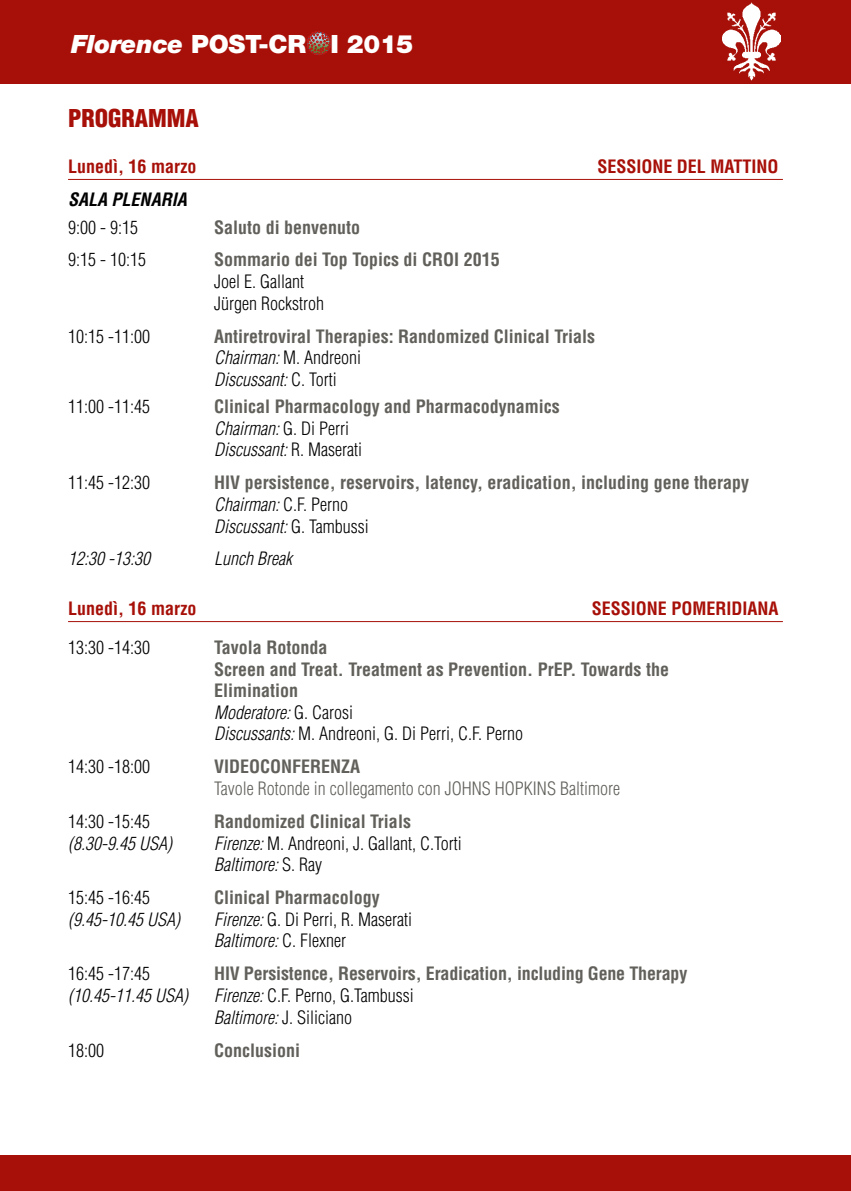
<style>
.page{position:relative;width:851px;height:1191px;background:#fff}
.page>*{position:absolute;margin:0;border:0;box-sizing:border-box;transform-origin:0 0}
.t1{font:900 25.2px "Helvetica Neue";letter-spacing:-.01em;color:#fff}
.t2{font:900 condensed 24px "Helvetica";color:#a71008}
.t3{font:700 condensed 18px/21.6px "Helvetica";color:#61605b}
.t4{font:300 condensed 18px/21.6px "Helvetica";color:#000}
.t5{font:italic 300 condensed 18px "Helvetica";color:#000}
.t6{font:700 condensed 18px "Helvetica";color:#a71008}
.t7{font:300 condensed 18px "Helvetica";color:#61605b}
.t8{font:italic 700 condensed 18px "Helvetica";color:#000}
.s1{font-style:italic}
.s2{font-weight:300;font-style:italic;color:#000}
.s3{font-weight:300;color:#000}
</style>
<div class="page">
<div style="left:0;top:0;width:850px;height:83px;background:#a71008"></div>
<div style="left:0;top:1155px;width:850px;height:36px;background:#a71008"></div>
<img style="left:722px;top:2px;width:58px;height:78px">
<svg style="left:307px;top:31px;width:24px;height:24px"></svg>
<hr style="left:68px;top:179px;width:714px;height:1px;background:#a71008">
<hr style="left:68px;top:621px;width:714px;height:1px;background:#a71008">
<h1 class="t1" style="left:71px;top:29px;width:344px"><span class="s1">Florence</span> POST-CR I 2015</h1>
<h2 class="t2" style="left:68px;top:103px;width:132px">PROGRAMMA</h2>
<p class="t6" style="left:68px;top:156px;width:130px">Lunedì, 16 marzo</p>
<p class="t6" style="left:597px;top:156px;width:183px">SESSIONE DEL MATTINO</p>
<p class="t8" style="left:68px;top:189px;width:120px">SALA PLENARIA</p>
<p class="t4" style="left:68px;top:216px;width:71px">9:00 - 9:15</p>
<p class="t3" style="left:214px;top:216px;width:148px">Saluto di benvenuto</p>
<p class="t4" style="left:68px;top:249px;width:79px">9:15 - 10:15</p>
<p class="t3" style="left:214px;top:249px;width:287px">Sommario dei Top Topics di CROI 2015</p>
<p class="t4" style="left:214px;top:271px;width:111px">Joel E. Gallant<br>Jürgen Rockstroh</p>
<p class="t4" style="left:68px;top:325px;width:83px">10:15 -11:00</p>
<p class="t3" style="left:214px;top:325px;width:382px">Antiretroviral Therapies: Randomized Clinical Trials<br><span class="s2">Chairman:</span> <span class="s3">M. Andreoni<br></span><span class="s2">Discussant:</span> <span class="s3">C. Torti</span></p>
<p class="t4" style="left:68px;top:396px;width:83px">11:00 -11:45</p>
<p class="t3" style="left:214px;top:395px;width:347px">Clinical Pharmacology and Pharmacodynamics<br><span class="s2">Chairman:</span> <span class="s3">G. Di Perri<br></span><span class="s2">Discussant:</span> <span class="s3">R. Maserati</span></p>
<p class="t4" style="left:68px;top:472px;width:83px">11:45 -12:30</p>
<p class="t3" style="left:214px;top:472px;width:536px">HIV persistence, reservoirs, latency, eradication, including gene therapy<br><span class="s2">Chairman:</span> <span class="s3">C.F. Perno<br></span><span class="s2">Discussant:</span> <span class="s3">G. Tambussi</span></p>
<p class="t5" style="left:68px;top:548px;width:83px">12:30 -13:30</p>
<p class="t5" style="left:214px;top:548px;width:79px">Lunch Break</p>
<p class="t6" style="left:68px;top:598px;width:130px">Lunedì, 16 marzo</p>
<p class="t6" style="left:591px;top:598px;width:188px">SESSIONE POMERIDIANA</p>
<p class="t4" style="left:68px;top:636px;width:83px">13:30 -14:30</p>
<p class="t3" style="left:214px;top:636px;width:456px">Tavola Rotonda<br>Screen and Treat. Treatment as Prevention. PrEP. Towards the<br>Elimination<br><span class="s2">Moderatore:</span> <span class="s3">G. Carosi<br></span><span class="s2">Discussants:</span> <span class="s3">M. Andreoni, G. Di Perri, C.F. Perno</span></p>
<p class="t4" style="left:68px;top:756px;width:83px">14:30 -18:00</p>
<p class="t3" style="left:214px;top:756px;width:148px">VIDEOCONFERENZA</p>
<p class="t7" style="left:214px;top:778px;width:407px">Tavole Rotonde in collegamento con JOHNS HOPKINS Baltimore</p>
<p class="t4" style="left:68px;top:810px;width:83px">14:30 -15:45</p>
<p class="t3" style="left:214px;top:810px;width:198px">Randomized Clinical Trials</p>
<p class="t5" style="left:68px;top:832px;width:105px">(8.30-9.45 USA)</p>
<p class="t4" style="left:214px;top:832px;width:249px"><span class="s1">Firenze:</span> M. Andreoni, J. Gallant, C.Torti<br><span class="s1">Baltimore:</span> S. Ray</p>
<p class="t4" style="left:68px;top:886px;width:83px">15:45 -16:45</p>
<p class="t3" style="left:214px;top:886px;width:167px">Clinical Pharmacology</p>
<p class="t5" style="left:68px;top:908px;width:113px">(9.45-10.45 USA)</p>
<p class="t4" style="left:214px;top:908px;width:199px"><span class="s1">Firenze:</span> G. Di Perri, R. Maserati<br><span class="s1">Baltimore:</span> C. Flexner</p>
<p class="t4" style="left:68px;top:963px;width:83px">16:45 -17:45</p>
<p class="t3" style="left:214px;top:962px;width:474px">HIV Persistence, Reservoirs, Eradication, including Gene Therapy</p>
<p class="t5" style="left:68px;top:985px;width:121px">(10.45-11.45 USA)</p>
<p class="t4" style="left:214px;top:984px;width:201px"><span class="s1">Firenze:</span> C.F. Perno, G.Tambussi<br><span class="s1">Baltimore:</span> J. Siliciano</p>
<p class="t4" style="left:68px;top:1039px;width:37px">18:00</p>
<p class="t3" style="left:214px;top:1039px;width:88px">Conclusioni</p>
</div>
